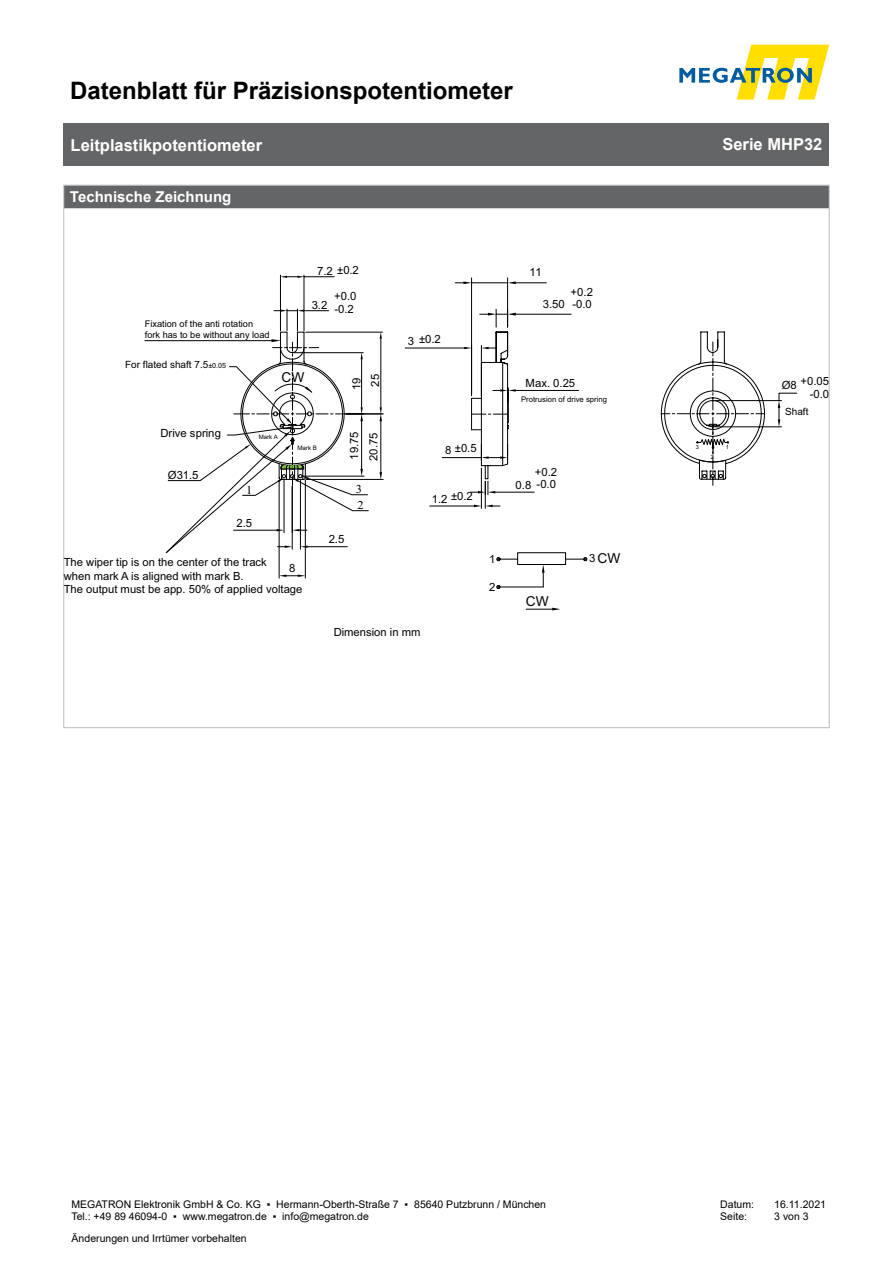
<style>
.page{position:relative;width:893px;height:1263px;background:#fff}
.page>*{position:absolute;margin:0;border:0;box-sizing:border-box;transform-origin:0 0}
.t1{font:700 24px "Arial";color:#000}
.t2{font:700 16.5px "Arial";color:#fff}
.t3{font:700 15px "Arial";color:#fff}
.t4{font:13.65px "Arial";color:#000}
.t5{font:12px "Times New Roman";color:#000}
.t6{font:11.25px/13.6px "Arial";color:#000}
.t7{font:10.5px/12.6px "Arial";color:#000}
.t8{font:10.05px "Arial";color:#000}
.t9{font:9.15px/11.1px "Arial";color:#000}
.t10{font:7.8px "Arial";color:#000}
.t11{font:6.15px "Arial";color:#000}
.t12{font:5.7px "Arial";color:#000}
.s1{font-size:7.2px}
.s2{font-size:11.25px}
</style>
<div class="page">
<svg style="left:679px;top:45px;width:150px;height:55px"></svg>
<div style="left:64px;top:123px;width:765px;height:43px;background:#646567"></div>
<div style="left:66px;top:187px;width:761px;height:21px;background:#646567"></div>
<hr style="left:508px;top:388px;width:1px;height:35px;background:#000">
<hr style="left:516px;top:390px;width:63px;height:1px;background:#000">
<hr style="left:471px;top:398px;width:1px;height:32px;background:#000">
<hr style="left:502px;top:362px;width:1px;height:104px;background:#000">
<hr style="left:481px;top:362px;width:1px;height:104px;background:#000">
<hr style="left:507px;top:364px;width:1px;height:100px;background:#000">
<hr style="left:430px;top:506px;width:44px;height:1px;background:#000">
<hr style="left:495px;top:492px;width:39px;height:1px;background:#000">
<svg style="left:441px;top:413px;width:68px;height:95px"></svg>
<svg style="left:526px;top:608px;width:34px;height:2px"></svg>
<svg style="left:496px;top:552px;width:92px;height:38px"></svg>
<hr style="left:405px;top:348px;width:59px;height:1px;background:#000">
<hr style="left:471px;top:278px;width:1px;height:115px;background:#000">
<hr style="left:507px;top:278px;width:1px;height:49px;background:#000">
<hr style="left:516px;top:282px;width:30px;height:1px;background:#000">
<hr style="left:472px;top:282px;width:36px;height:1px;background:#000">
<svg style="left:455px;top:281px;width:17px;height:3px"></svg>
<svg style="left:508px;top:281px;width:8px;height:3px"></svg>
<hr style="left:516px;top:314px;width:55px;height:1px;background:#000">
<svg style="left:464px;top:309px;width:52px;height:93px"></svg>
<hr style="left:280px;top:275px;width:1px;height:56px;background:#000">
<hr style="left:304px;top:275px;width:1px;height:56px;background:#000">
<hr style="left:304px;top:276px;width:30px;height:1px;background:#000">
<svg style="left:281px;top:276px;width:23px;height:2px"></svg>
<hr style="left:145px;top:340px;width:126px;height:1px;background:#000">
<svg style="left:165px;top:308px;width:219px;height:271px"></svg>
<svg style="left:660px;top:331px;width:137px;height:155px"></svg>
<h1 class="t1" style="left:70px;top:73px;width:444px">Datenblatt für Präzisionspotentiometer</h1>
<h2 class="t2" style="left:71px;top:133px;width:193px">Leitplastikpotentiometer</h2>
<h2 class="t2" style="left:722px;top:133px;width:101px">Serie MHP32</h2>
<p class="t3" style="left:70px;top:186px;width:163px">Technische Zeichnung</p>
<p class="t9" style="left:145px;top:319px;width:126px">Fixation of the anti rotation fork has to be without any load</p>
<p class="t8" style="left:125px;top:358px;width:103px">For flated shaft 7.5<span class="s1">±0.05</span></p>
<p class="t6" style="left:317px;top:263px;width:43px">7.2 ±0.2</p>
<p class="t6" style="left:334px;top:289px;width:24px">+0.0 -0.2</p>
<p class="t6" style="left:312px;top:298px;width:17px">3.2</p>
<p class="t4" style="left:282px;top:368px;width:24px">CW</p>
<p class="t6" style="left:347px;top:390px;width:18px;line-height:18.6px;text-align:center;rotate:-90deg">19<br>25</p>
<p class="t6" style="left:160px;top:427px;width:62px">Drive spring</p>
<p class="t6" style="left:168px;top:468px;width:32px">Ø31.5</p>
<p class="t11" style="left:259px;top:433px;width:21px">Mark A</p>
<p class="t5" style="left:246px;top:482px;width:8px">1</p>
<p class="t6" style="left:237px;top:516px;width:17px">2.5</p>
<p class="t11" style="left:297px;top:444px;width:21px">Mark B</p>
<p class="t6" style="left:64px;top:556px;width:240px">The wiper tip is on the center of the track<br>when mark A is aligned with mark B.<br>The output must be app. 50% of applied voltage</p>
<p class="t6" style="left:289px;top:562px;width:8px">8</p>
<p class="t6" style="left:348px;top:460px;width:30px;rotate:-90deg">19.75</p>
<p class="t6" style="left:367px;top:461px;width:30px;rotate:-90deg">20.75</p>
<p class="t5" style="left:356px;top:481px;width:8px">3</p>
<p class="t6" style="left:329px;top:533px;width:17px">2.5</p>
<p class="t5" style="left:358px;top:497px;width:8px">2</p>
<p class="t6" style="left:408px;top:332px;width:34px">3 ±0.2</p>
<p class="t6" style="left:445px;top:441px;width:33px">8 ±0.5</p>
<p class="t6" style="left:451px;top:490px;width:23px">±0.2</p>
<p class="t6" style="left:432px;top:492px;width:17px">1.2</p>
<p class="t6" style="left:334px;top:625px;width:88px">Dimension in mm</p>
<p class="t6" style="left:529px;top:266px;width:14px">11</p>
<p class="t6" style="left:543px;top:297px;width:23px">3.50</p>
<p class="t6" style="left:571px;top:286px;width:24px;line-height:11.6px">+0.2 -0.0</p>
<p class="t6" style="left:526px;top:376px;width:51px">Max. 0.25</p>
<p class="t10" style="left:521px;top:394px;width:88px">Protrusion of drive spring</p>
<p class="t6" style="left:535px;top:466px;width:24px;line-height:11.4px">+0.2 -0.0</p>
<p class="t6" style="left:516px;top:478px;width:17px">0.8</p>
<p class="t6" style="left:489px;top:552px;width:8px">1</p>
<p class="t4" style="left:589px;top:550px;width:33px"><span class="s2">3</span>CW</p>
<p class="t6" style="left:489px;top:580px;width:8px">2</p>
<p class="t4" style="left:526px;top:592px;width:24px">CW</p>
<p class="t12" style="left:696px;top:444px;width:5px">3</p>
<p class="t12" style="left:726px;top:443px;width:5px">1</p>
<p class="t12" style="left:711px;top:453px;width:5px">2</p>
<p class="t6" style="left:800px;top:374px;width:30px;text-align:right">+0.05 -0.0</p>
<p class="t8" style="left:785px;top:405px;width:25px">Shaft</p>
<p class="t6" style="left:782px;top:379px;width:17px">Ø8</p>
<p class="t7" style="left:71px;top:1198px;width:476px">MEGATRON Elektronik GmbH &amp; Co. KG ▪ Hermann-Oberth-Straße 7 ▪ 85640 Putzbrunn / München<br>Tel.: +49 89 46094-0 ▪ www.megatron.de ▪ info@megatron.de</p>
<p class="t7" style="left:720px;top:1198px;width:35px">Datum:</p>
<p class="t7" style="left:774px;top:1198px;width:53px">16.11.2021</p>
<p class="t7" style="left:720px;top:1210px;width:28px">Seite:</p>
<p class="t7" style="left:774px;top:1210px;width:36px">3 von 3</p>
<p class="t7" style="left:72px;top:1232px;width:177px">Änderungen und Irrtümer vorbehalten</p>
</div>
